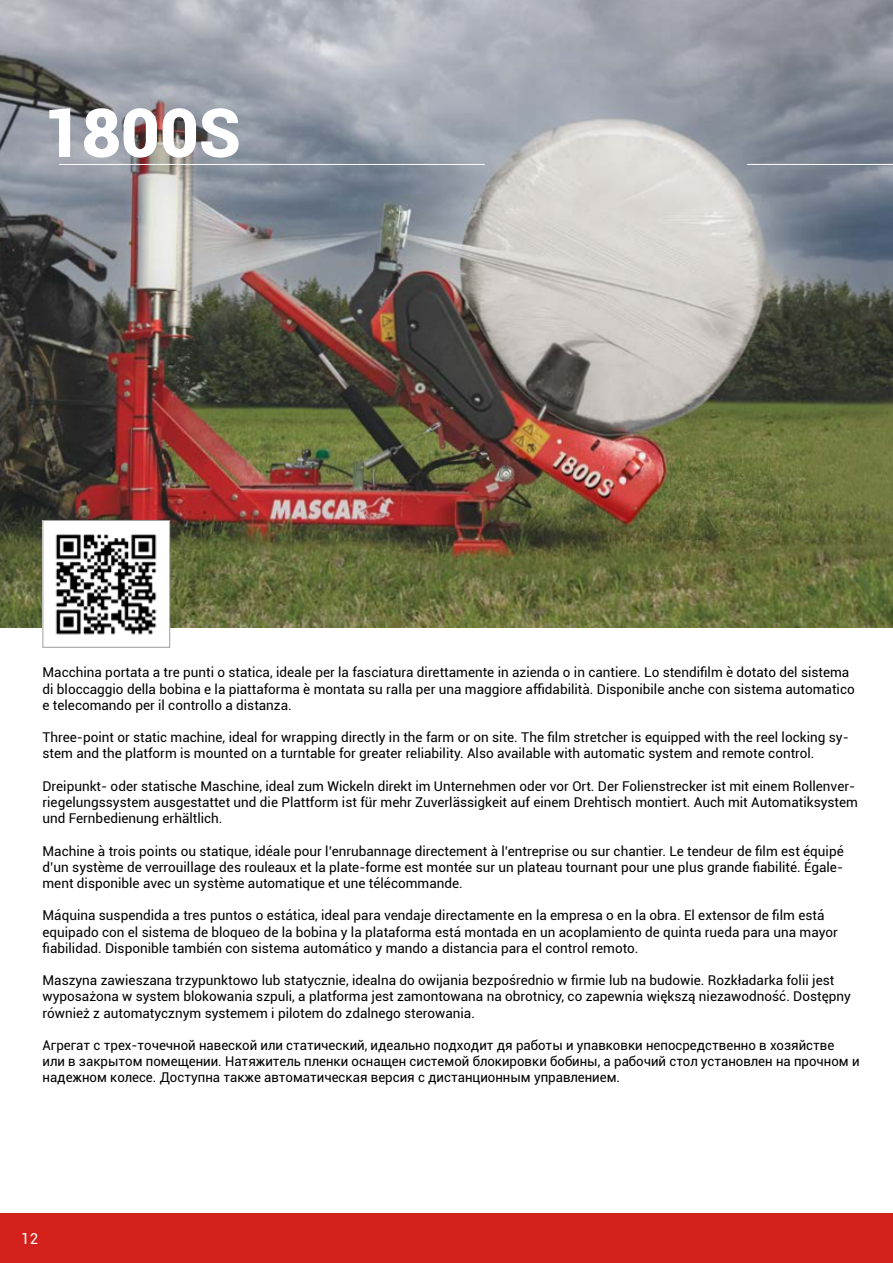
<style>
.page{position:relative;width:893px;height:1263px;background:#fff}
.page>*{position:absolute;margin:0;border:0;box-sizing:border-box;transform-origin:0 0}
.t1{font:900 67.5px "Roboto";color:#fff}
.t2{font:15px "Roboto";color:#fff}
.t3{font:13.5px/16.2px "Roboto";color:#000}
</style>
<div class="page">
<img style="left:0;top:0;width:893px;height:627px">
<div style="left:0;top:1214px;width:893px;height:49px;background:#d4201a"></div>
<hr style="left:59px;top:164px;width:426px;height:1px;background:#fff">
<hr style="left:747px;top:164px;width:146px;height:1px;background:#fff">
<img style="left:45px;top:522px;width:123px;height:113px">
<div style="left:43px;top:520px;width:127px;height:128px;border:1px solid #9d9d9c"></div>
<h1 class="t1" style="left:43px;top:85px;width:200px">1800S</h1>
<p class="t3" style="left:43px;top:664px;width:814px">Macchina portata a tre punti o statica, ideale per la fasciatura direttamente in azienda o in cantiere. Lo stendifilm è dotato del sistema di bloccaggio della bobina e la piattaforma è montata su ralla per una maggiore affidabilità. Disponibile anche con sistema automatico e telecomando per il controllo a distanza.</p>
<p class="t3" style="left:43px;top:729px;width:808px">Three-point or static machine, ideal for wrapping directly in the farm or on site. The film stretcher is equipped with the reel locking sy&shy;stem and the platform is mounted on a turntable for greater reliability. Also available with automatic system and remote control.</p>
<p class="t3" style="left:43px;top:777px;width:817px">Dreipunkt- oder statische Maschine, ideal zum Wickeln direkt im Unternehmen oder vor Ort. Der Folienstrecker ist mit einem Rollenver&shy;riegelungssystem ausgestattet und die Plattform ist für mehr Zuverlässigkeit auf einem Drehtisch montiert. Auch mit Automatiksystem und Fernbedienung erhältlich.</p>
<p class="t3" style="left:43px;top:842px;width:803px;text-align:justify">Machine à trois points ou statique, idéale pour l’enrubannage directement à l’entreprise ou sur chantier. Le tendeur de film est équipé d’un système de verrouillage des rouleaux et la plate-forme est montée sur un plateau tournant pour une plus grande fiabilité. Égale&shy;ment disponible avec un système automatique et une télécommande.</p>
<p class="t3" style="left:43px;top:907px;width:797px">Máquina suspendida a tres puntos o estática, ideal para vendaje directamente en la empresa o en la obra. El extensor de film está equipado con el sistema de bloqueo de la bobina y la plataforma está montada en un acoplamiento de quinta rueda para una mayor fiabilidad. Disponible también con sistema automático y mando a distancia para el control remoto.</p>
<p class="t3" style="left:43px;top:972px;width:810px">Maszyna zawieszana trzypunktowo lub statycznie, idealna do owijania bezpośrednio w firmie lub na budowie. Rozkładarka folii jest wyposażona w system blokowania szpuli, a platforma jest zamontowana na obrotnicy, co zapewnia większą niezawodność. Dostępny również z automatycznym systemem i pilotem do zdalnego sterowania.</p>
<p class="t3" style="left:43px;top:1036px;width:819px">Агрегат с трех-точечной навеской или статический, идеально подходит дя работы и упавковки непосредственно в хозяйстве или в закрытом помещении. Натяжитель пленки оснащен системой блокировки бобины, а рабочий стол установлен на прочном и надежном колесе. Доступна также автоматическая версия с дистанционным управлением.</p>
<p class="t2" style="left:21px;top:1228px;width:18px">12</p>
</div>
